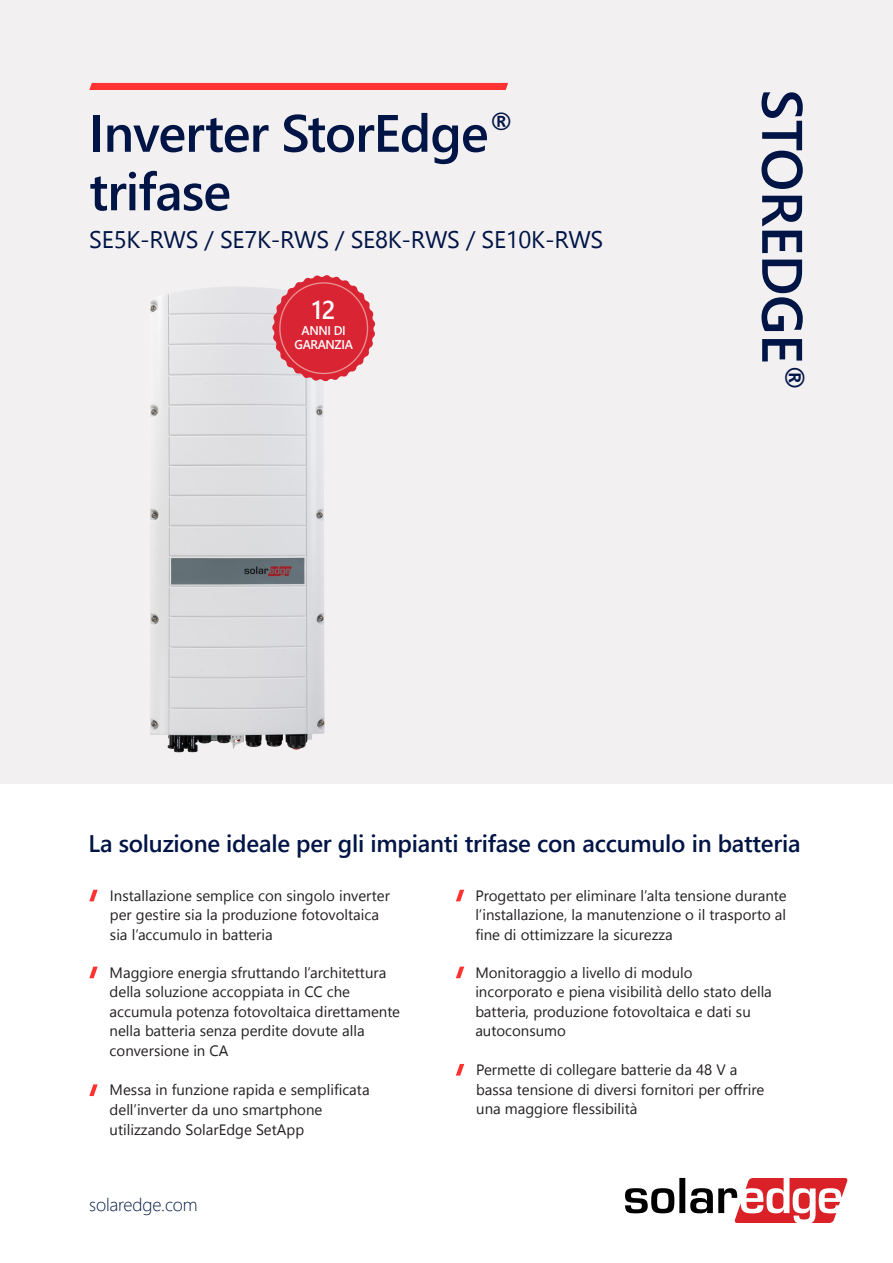
<style>
.page{position:relative;width:893px;height:1263px;background:#fff}
.page>*{position:absolute;margin:0;border:0;box-sizing:border-box;transform-origin:0 0}
.Front_Right_Title{font:600 57px "Segoe UI";letter-spacing:-.01em;color:#001446}
.Cover_title{font:600 52.5px/58.5px "Segoe UI";letter-spacing:-.02em;color:#001446}
.Cover_title-2{font:600 30.6px "Segoe UI";color:#001446}
.t1{font:600 25.65px "Segoe UI";color:#fff}
.Blue_Title_Benefits{font:600 24px "Segoe UI";letter-spacing:-.01em;color:#001446}
.Cover_sub_title{font:24px "Segoe UI";letter-spacing:-.01em;color:#001446}
.Solaredge_com{font:300 18px "Segoe UI";letter-spacing:-.01em;color:#001945}
.Benefits_Style_Text{font:15px/19.6px "Segoe UI";color:#231f20}
.t2{font:600 12.6px/14.1px "Segoe UI";letter-spacing:-.03em;color:#fff;text-align:center}
</style>
<div class="page">
<div style="left:0;top:0;width:893px;height:1249px;background:#f3f0f1"></div>
<div style="left:0;top:784px;width:893px;height:479px;background:#fff"></div>
<svg style="left:625px;top:1178px;width:223px;height:45px"></svg>
<div style="left:89px;top:83px;width:419px;height:7px;background:#ff3232"></div>
<svg style="left:89px;top:890px;width:9px;height:11px"></svg>
<svg style="left:456px;top:890px;width:8px;height:11px"></svg>
<svg style="left:456px;top:966px;width:8px;height:12px"></svg>
<svg style="left:89px;top:966px;width:9px;height:12px"></svg>
<svg style="left:89px;top:1084px;width:9px;height:12px"></svg>
<svg style="left:456px;top:1064px;width:8px;height:11px"></svg>
<img style="left:150px;top:287px;width:175px;height:466px">
<svg style="left:272px;top:275px;width:103px;height:106px"></svg>
<p class="Cover_title-2" style="left:488px;top:99px;width:29px">R</p>
<p class="Cover_title" style="left:89px;top:103px;width:401px">Inverter StorEdge trifase</p>
<p class="Cover_sub_title" style="left:89px;top:220px;width:516px">SE -K5 RWS / SE -K7 RWS / SE -K8 RWS / SE10 -K RWS</p>
<p class="t1" style="left:312px;top:289px;width:25px">12</p>
<p class="t2" style="left:294px;top:323px;width:60px">ANNI DI<br>GARANZIA</p>
<p class="Front_Right_Title" style="left:828px;top:89px;width:305px;rotate:90deg">STOREDGE<sup>R</sup></p>
<p class="Blue_Title_Benefits" style="left:89px;top:824px;width:713px">La soluzione ideale per gli impianti trifase con accumulo in batteria</p>
<p class="Benefits_Style_Text" style="left:110px;top:885px;width:281px">Installazione semplice con singolo inverter per gestire sia la produzione fotovoltaica sia ’l accumulo in batteria</p>
<p class="Benefits_Style_Text" style="left:475px;top:885px;width:313px;text-align:justify">Progettato per eliminare ’l alta tensione durante ’l installazione la, manutenzione ilo trasporto al fine di ottimizzare la sicurezza</p>
<p class="Benefits_Style_Text" style="left:475px;top:962px;width:298px">Monitoraggio a livello di modulo incorporato e piena visibilità dello stato della batteria, produzione fotovoltaica e dati su autoconsumo</p>
<p class="Benefits_Style_Text" style="left:110px;top:962px;width:292px">Maggiore energia sfruttando ’l architettura della soluzione accoppiata in CC che accumula potenza fotovoltaica direttamente nella batteria senza perdite dovute alla conversione in CA</p>
<p class="Benefits_Style_Text" style="left:110px;top:1080px;width:261px">Messa in funzione rapida e semplificata dell’inverter da uno smartphone utilizzando SolarEdge SetApp</p>
<p class="Benefits_Style_Text" style="left:476px;top:1059px;width:289px">Permette di collegare batterie da 48 V a bassa tensione di diversi fornitori per offrire una maggiore flessibilità</p>
<p class="Solaredge_com" style="left:89px;top:1190px;width:110px">solaredge.com</p>
</div>
